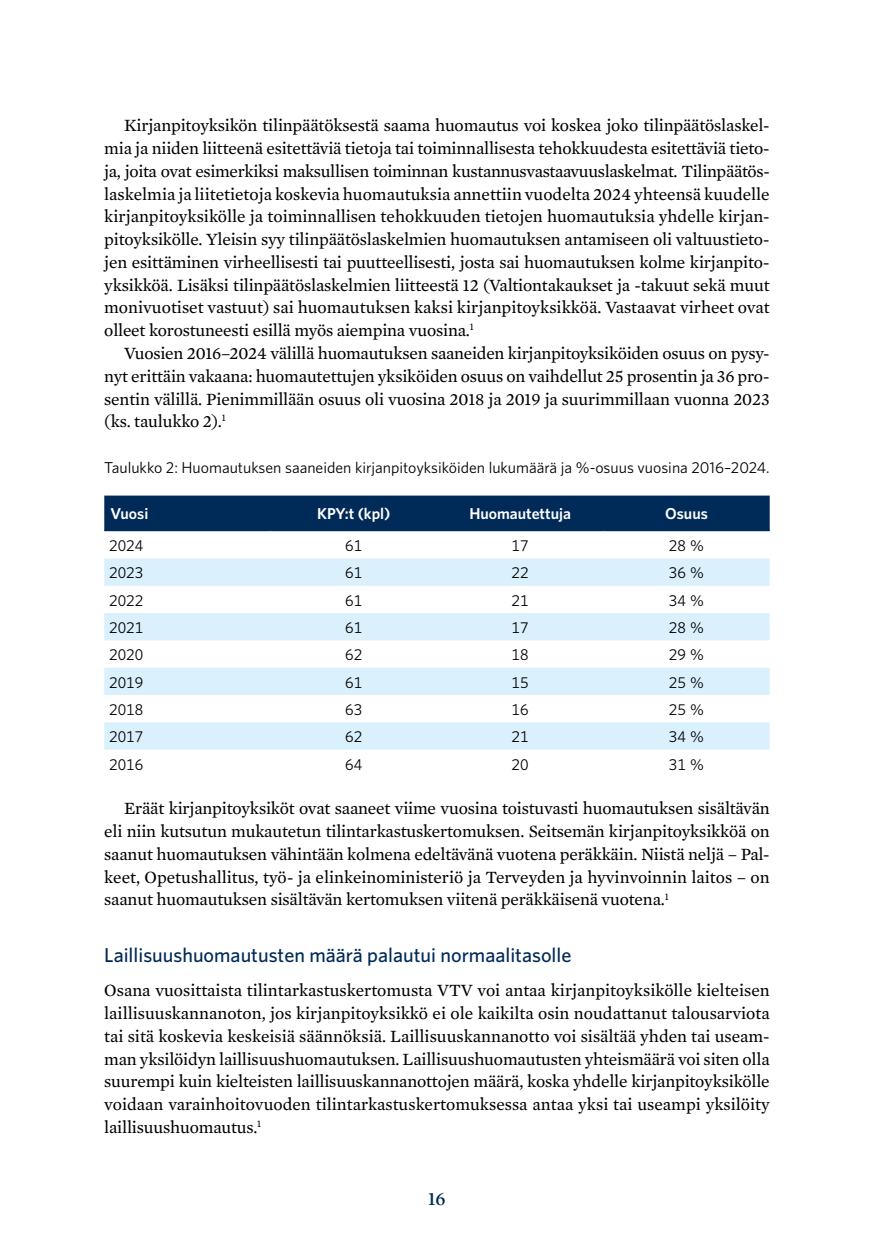
<style>
.page{position:relative;width:874px;height:1241px;background:#fff}
.page>*{position:absolute;margin:0;border:0;box-sizing:border-box;transform-origin:0 0}
.H3_Väliotsikko__esim__1_Otsikon_alla{font:500 20.12px "Whitney";color:#002a57}
.t1{font:600 19.25px "Mercury Display";color:#002a57}
.Kappale_2{font:17.5px/22.8px "Mercury Text G2";letter-spacing:-.01em;color:#000;text-align:justify}
.Kappale_1{font:17.5px/22.8px "Mercury Text G2";color:#000;text-align:justify}
.Taulukko-otsikko{font:15.75px "Whitney";color:#000}
.VTV_graafi_leipäteksti__oik{font:15.75px "Whitney";color:#000}
.VTV_graafi_leipäteksti__vas{font:15.75px "Whitney";color:#000}
.Taulukko__otsikkorivi{font:600 15.75px "Whitney";color:#fff}
</style>
<div class="page">
<div style="left:104px;top:495px;width:665px;height:34px;background:#002a57"></div>
<svg style="left:104px;top:558px;width:665px;height:191px;fill:#daf1fd"></svg>
<hr style="left:104px;top:529px;width:166px;height:2px;background:#002a57">
<hr style="left:270px;top:529px;width:167px;height:2px;background:#002a57">
<hr style="left:437px;top:529px;width:166px;height:2px;background:#002a57">
<hr style="left:603px;top:529px;width:166px;height:2px;background:#002a57">
<p class="Kappale_2" style="left:104px;top:113px;width:666px;text-indent:20px">Kirjanpitoyksikön tilinpäätöksestä saama huomautus voi koskea joko tilinpäätöslaskel&shy;mia ja niiden liitteenä esitettäviä tietoja tai toiminnallisesta tehokkuudesta esitettäviä tieto&shy;ja, joita ovat esimerkiksi maksullisen toiminnan kustannusvastaavuuslaskelmat. Tilinpäätös&shy;laskelmia ja liitetietoja koskevia huomautuksia annettiin vuodelta 2024 yhteensä kuudelle kirjanpitoyksikölle ja toiminnallisen tehokkuuden tietojen huomautuksia yhdelle kirjan&shy;pitoyksikölle. Yleisin syy tilinpäätöslaskelmien huomautuksen antamiseen oli valtuustieto&shy;jen esittäminen virheellisesti tai puutteellisesti, josta sai huomautuksen kolme kirjanpito&shy;yksikköä. Lisäksi tilinpäätöslaskelmien liitteestä 12 (Valtiontakaukset ja -takuut sekä muut monivuotiset vastuut) sai huomautuksen kaksi kirjanpitoyksikköä. Vastaavat virheet ovat olleet korostuneesti esillä myös aiempina vuosina.<sup>1</sup></p>
<p class="Kappale_2" style="left:104px;top:341px;width:666px;text-indent:20px">Vuosien 2016–2024 välillä huomautuksen saaneiden kirjanpitoyksiköiden osuus on pysy&shy;nyt erittäin vakaana: huomautettujen yksiköiden osuus on vaihdellut 25 prosentin ja 36 pro&shy;sentin välillä. Pienimmillään osuus oli vuosina 2018 ja 2019 ja suurimmillaan vuonna 2023 (ks. taulukko 2).<sup>1</sup></p>
<p class="Taulukko-otsikko" style="left:104px;top:457px;width:666px">Taulukko 2: Huomautuksen saaneiden kirjanpitoyksiköiden lukumäärä ja %-osuus vuosina 2016–2024.</p>
<p class="Taulukko__otsikkorivi" style="left:110px;top:503px;width:39px">Vuosi</p>
<p class="Taulukko__otsikkorivi" style="left:317px;top:503px;width:75px">KPY:t (kpl)</p>
<p class="Taulukko__otsikkorivi" style="left:469px;top:503px;width:103px">Huomautettuja</p>
<p class="Taulukko__otsikkorivi" style="left:664px;top:503px;width:44px">Osuus</p>
<p class="VTV_graafi_leipäteksti__vas" style="left:109px;top:535px;width:36px">2024</p>
<p class="VTV_graafi_leipäteksti__oik" style="left:345px;top:535px;width:19px">61</p>
<p class="VTV_graafi_leipäteksti__oik" style="left:511px;top:535px;width:19px">17</p>
<p class="VTV_graafi_leipäteksti__oik" style="left:668px;top:535px;width:37px">28 %</p>
<p class="VTV_graafi_leipäteksti__vas" style="left:109px;top:562px;width:36px">2023</p>
<p class="VTV_graafi_leipäteksti__oik" style="left:345px;top:562px;width:19px">61</p>
<p class="VTV_graafi_leipäteksti__oik" style="left:511px;top:562px;width:19px">22</p>
<p class="VTV_graafi_leipäteksti__oik" style="left:668px;top:562px;width:37px">36 %</p>
<p class="VTV_graafi_leipäteksti__vas" style="left:109px;top:589px;width:36px">2022</p>
<p class="VTV_graafi_leipäteksti__oik" style="left:345px;top:589px;width:19px">61</p>
<p class="VTV_graafi_leipäteksti__oik" style="left:511px;top:589px;width:19px">21</p>
<p class="VTV_graafi_leipäteksti__oik" style="left:668px;top:589px;width:37px">34 %</p>
<p class="VTV_graafi_leipäteksti__vas" style="left:109px;top:617px;width:36px">2021</p>
<p class="VTV_graafi_leipäteksti__oik" style="left:345px;top:617px;width:19px">61</p>
<p class="VTV_graafi_leipäteksti__oik" style="left:511px;top:617px;width:19px">17</p>
<p class="VTV_graafi_leipäteksti__oik" style="left:668px;top:617px;width:37px">28 %</p>
<p class="VTV_graafi_leipäteksti__vas" style="left:109px;top:644px;width:36px">2020</p>
<p class="VTV_graafi_leipäteksti__oik" style="left:345px;top:644px;width:19px">62</p>
<p class="VTV_graafi_leipäteksti__oik" style="left:511px;top:644px;width:19px">18</p>
<p class="VTV_graafi_leipäteksti__oik" style="left:668px;top:644px;width:37px">29 %</p>
<p class="VTV_graafi_leipäteksti__vas" style="left:109px;top:671px;width:36px">2019</p>
<p class="VTV_graafi_leipäteksti__oik" style="left:345px;top:671px;width:19px">61</p>
<p class="VTV_graafi_leipäteksti__oik" style="left:511px;top:671px;width:19px">15</p>
<p class="VTV_graafi_leipäteksti__oik" style="left:668px;top:671px;width:37px">25 %</p>
<p class="VTV_graafi_leipäteksti__vas" style="left:109px;top:699px;width:36px">2018</p>
<p class="VTV_graafi_leipäteksti__oik" style="left:345px;top:699px;width:19px">63</p>
<p class="VTV_graafi_leipäteksti__oik" style="left:511px;top:699px;width:19px">16</p>
<p class="VTV_graafi_leipäteksti__oik" style="left:668px;top:699px;width:37px">25 %</p>
<p class="VTV_graafi_leipäteksti__vas" style="left:109px;top:726px;width:36px">2017</p>
<p class="VTV_graafi_leipäteksti__oik" style="left:345px;top:726px;width:19px">62</p>
<p class="VTV_graafi_leipäteksti__oik" style="left:511px;top:726px;width:19px">21</p>
<p class="VTV_graafi_leipäteksti__oik" style="left:668px;top:726px;width:37px">34 %</p>
<p class="VTV_graafi_leipäteksti__vas" style="left:109px;top:753px;width:36px">2016</p>
<p class="VTV_graafi_leipäteksti__oik" style="left:345px;top:753px;width:19px">64</p>
<p class="VTV_graafi_leipäteksti__oik" style="left:511px;top:753px;width:19px">20</p>
<p class="VTV_graafi_leipäteksti__oik" style="left:668px;top:753px;width:37px">31 %</p>
<p class="Kappale_2" style="left:104px;top:796px;width:666px;text-indent:20px">Eräät kirjanpitoyksiköt ovat saaneet viime vuosina toistuvasti huomautuksen sisältävän eli niin kutsutun mukautetun tilintarkastuskertomuksen. Seitsemän kirjanpitoyksikköä on saanut huomautuksen vähintään kolmena edeltävänä vuotena peräkkäin. Niistä neljä – Pal&shy;keet, Opetushallitus, työ- ja elinkeinoministeriö ja Terveyden ja hyvinvoinnin laitos – on saanut huomautuksen sisältävän kertomuksen viitenä peräkkäisenä vuotena.<sup>1</sup></p>
<h3 class="H3_Väliotsikko__esim__1_Otsikon_alla" style="left:104px;top:941px;width:468px">Laillisuushuomautusten määrä palautui normaalitasolle</h3>
<p class="Kappale_1" style="left:104px;top:978px;width:666px">Osana vuosittaista tilintarkastuskertomusta VTV voi antaa kirjanpitoyksikölle kielteisen laillisuuskannanoton, jos kirjanpitoyksikkö ei ole kaikilta osin noudattanut talousarviota tai sitä koskevia keskeisiä säännöksiä. Laillisuuskannanotto voi sisältää yhden tai useam&shy;man yksilöidyn laillisuushuomautuksen. Laillisuushuomautusten yhteismäärä voi siten olla suurempi kuin kielteisten laillisuuskannanottojen määrä, koska yhdelle kirjanpitoyksikölle voidaan varainhoitovuoden tilintarkastuskertomuksessa antaa yksi tai useampi yksilöity laillisuushuomautus.<sup>1</sup></p>
<p class="t1" style="left:428px;top:1184px;width:19px">16</p>
</div>
